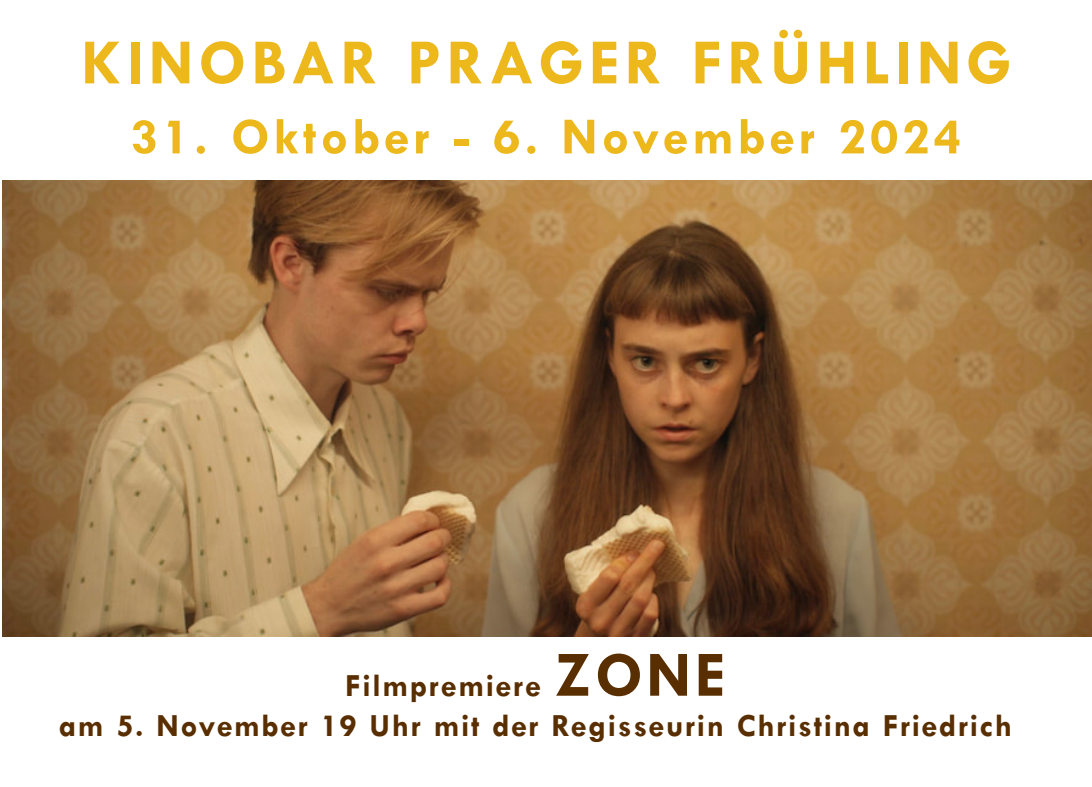
<style>
.page{position:relative;width:1092px;height:787px;background:#fff}
.page>*{position:absolute;margin:0;border:0;box-sizing:border-box;transform-origin:0 0}
.t1{font:700 65px "Tw Cen";letter-spacing:.075em;color:#ecb81c}
.t2{font:700 52.5px "Tw Cen";letter-spacing:.075em;color:#ecb81c}
.t3{font:700 32.5px "Tw Cen";letter-spacing:.05em;color:#592e00}
.s1{font-size:65px}
</style>
<div class="page">
<img style="left:2px;top:181px;width:1089px;height:455px">
<p class="t1" style="left:81px;top:24px;width:931px">KINOBAR PRAGER FRÜHLING</p>
<p class="t2" style="left:130px;top:105px;width:832px">31. Oktober - 6. November 2024</p>
<p class="t3" style="left:345px;top:666px;width:382px">Filmpremiere <span class="s1">ZONE</span></p>
<p class="t3" style="left:59px;top:706px;width:954px">am 5. November 19 Uhr mit der Regisseurin Christina Friedrich</p>
</div>
